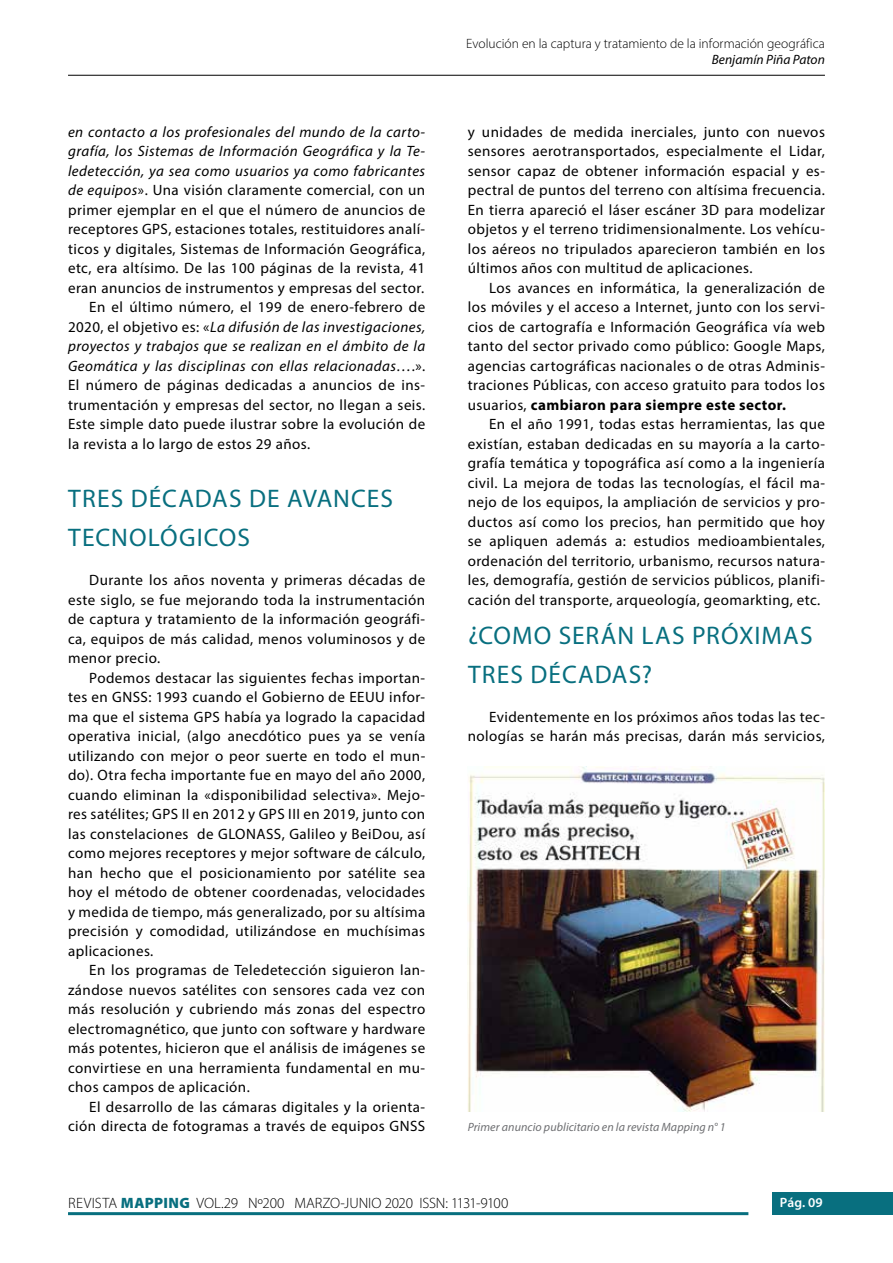
<style>
.page{position:relative;width:893px;height:1263px;background:#fff}
.page>*{position:absolute;margin:0;border:0;box-sizing:border-box;transform-origin:0 0}
.t1{font:25.5px/39px "Myriad Pro";letter-spacing:.045em;color:#086f7f}
.t2{font:15px/19.5px "Myriad Pro";letter-spacing:.03em;color:#000;text-align:justify}
.t3{font:italic 15px "Myriad Pro";letter-spacing:.03em;color:#000}
.t4{font:300 15px "Myriad Pro";letter-spacing:-.01em;color:#000}
.t5{font:300 13.5px "Myriad Pro";color:#000}
.t6{font:italic 13.5px "Myriad Pro";letter-spacing:.005em;color:#000}
.t7{font:600 13.5px "Myriad Pro";color:#fff}
.t8{font:italic 12px "Myriad Pro";letter-spacing:.005em;color:#6d6e71}
.s1{font-style:italic}
.s2{font-style:normal}
.s3{font-weight:700}
.s4{font-weight:900;color:#086f7f}
</style>
<div class="page">
<div style="left:772px;top:1193px;width:121px;height:22px;background:#086f7f"></div>
<hr style="left:68px;top:1212px;width:680px;height:3px;background:#086f7f">
<hr style="left:68px;top:75px;width:757px;height:1px;background:#000">
<img style="left:468px;top:766px;width:357px;height:346px">
<p class="t3" style="left:68px;top:122px;width:359px">en contacto a los profesionales del mundo de la carto-</p>
<p class="t3" style="left:68px;top:142px;width:359px">grafía, los Sistemas de Información Geográfica y la Te-</p>
<p class="t3" style="left:68px;top:161px;width:359px">ledetección, ya sea como usuarios ya como fabricantes</p>
<p class="t2" style="left:68px;top:180px;width:359px"><span class="s1">de equipos</span>». Una visión claramente comercial, con un</p>
<p class="t2" style="left:68px;top:199px;width:359px">primer ejemplar en el que el número de anuncios de</p>
<p class="t2" style="left:68px;top:219px;width:359px">receptores GPS, estaciones totales, restituidores analí-</p>
<p class="t2" style="left:68px;top:238px;width:359px">ticos y digitales, Sistemas de Información Geográfica,</p>
<p class="t2" style="left:68px;top:258px;width:359px">etc, era altísimo. De las 100 páginas de la revista, 41</p>
<p class="t2" style="left:68px;top:277px;width:358px">eran anuncios de instrumentos y empresas del sector.</p>
<p class="t2" style="left:89px;top:297px;width:337px">En el último número, el 199 de enero-febrero de</p>
<p class="t3" style="left:68px;top:317px;width:359px"><span class="s2">2020, el objetivo es: «</span>La difusión de las investigaciones,</p>
<p class="t3" style="left:68px;top:337px;width:359px">proyectos y trabajos que se realizan en el ámbito de la</p>
<p class="t3" style="left:68px;top:356px;width:359px">Geomática y las disciplinas con ellas relacionadas…<span class="s2">.».</span></p>
<p class="t2" style="left:68px;top:375px;width:359px">El número de páginas dedicadas a anuncios de ins-</p>
<p class="t2" style="left:68px;top:394px;width:359px">trumentación y empresas del sector, no llegan a seis.</p>
<p class="t2" style="left:68px;top:414px;width:359px">Este simple dato puede ilustrar sobre la evolución de</p>
<p class="t2" style="left:68px;top:433px;width:244px">la revista a lo largo de estos 29 años.</p>
<h1 class="t1" style="left:68px;top:479px;width:326px">TRES DÉCADAS DE AVANCES<br>TECNOLÓGICOS</h1>
<p class="t2" style="left:68px;top:570px;width:359px;text-indent:21px">Durante los años noventa y primeras décadas de este siglo, se fue mejorando toda la instrumentación de captura y tratamiento de la información geográfi&shy;ca, equipos de más calidad, menos voluminosos y de menor precio.</p>
<p class="t2" style="left:68px;top:667px;width:359px;text-indent:21px">Podemos destacar las siguientes fechas importan&shy;tes en GNSS: 1993 cuando el Gobierno de EEUU infor&shy;ma que el sistema GPS había ya logrado la capacidad operativa inicial, (algo anecdótico pues ya se venía utilizando con mejor o peor suerte en todo el mun&shy;do). Otra fecha importante fue en mayo del año 2000, cuando eliminan la «disponibilidad selectiva». Mejo&shy;res satélites; GPS II en 2012 y GPS III en 2019, junto con las constelaciones de GLONASS, Galileo y BeiDou, así como mejores receptores y mejor software de cálculo, han hecho que el posicionamiento por satélite sea hoy el método de obtener coordenadas, velocidades y medida de tiempo, más generalizado, por su altísima precisión y comodidad, utilizándose en muchísimas aplicaciones.</p>
<p class="t2" style="left:68px;top:960px;width:359px;text-indent:21px">En los programas de Teledetección siguieron lan&shy;zándose nuevos satélites con sensores cada vez con más resolución y cubriendo más zonas del espectro electromagnético, que junto con software y hardware más potentes, hicieron que el análisis de imágenes se convirtiese en una herramienta fundamental en mu&shy;chos campos de aplicación.</p>
<p class="t2" style="left:68px;top:1096px;width:359px;text-align:right">El desarrollo de las cámaras digitales y la orienta&shy;ción directa de fotogramas a través de equipos GNSS</p>
<p class="t5" style="left:466px;top:36px;width:360px">Evolución en la captura y tratamiento de la información geográfica</p>
<p class="t6" style="left:712px;top:52px;width:115px">Benjamín Piña Paton</p>
<p class="t2" style="left:468px;top:121px;width:359px">y unidades de medida inerciales, junto con nuevos sensores aerotransportados, especialmente el Lidar, sensor capaz de obtener información espacial y es&shy;pectral de puntos del terreno con altísima frecuencia.<br>En tierra apareció el láser escáner 3D para modelizar objetos y el terreno tridimensionalmente. Los vehícu&shy;los aéreos no tripulados aparecieron también en los últimos años con multitud de aplicaciones.</p>
<p class="t2" style="left:468px;top:277px;width:359px;text-indent:21px">Los avances en informática, la generalización de los móviles y el acceso a Internet, junto con los servi&shy;cios de cartografía e Información Geográfica vía web tanto del sector privado como público: Google Maps, agencias cartográficas nacionales o de otras Adminis&shy;traciones Públicas, con acceso gratuito para todos los usuarios, <span class="s3">cambiaron para siempre este sector.</span></p>
<p class="t2" style="left:468px;top:414px;width:359px;text-indent:21px">En el año 1991, todas estas herramientas, las que existían, estaban dedicadas en su mayoría a la carto&shy;grafía temática y topográfica así como a la ingeniería civil. La mejora de todas las tecnologías, el fácil ma&shy;nejo de los equipos, la ampliación de servicios y pro&shy;ductos así como los precios, han permitido que hoy se apliquen además a: estudios medioambientales, ordenación del territorio, urbanismo, recursos natura&shy;les, demografía, gestión de servicios públicos, planifi&shy;cación del transporte, arqueología, geomarkting, etc.</p>
<h1 class="t1" style="left:468px;top:615px;width:346px">¿COMO SERÁN LAS PRÓXIMAS<br>TRES DÉCADAS?</h1>
<p class="t2" style="left:468px;top:706px;width:359px;text-align:right">Evidentemente en los próximos años todas las tec&shy;nologías se harán más precisas, darán más servicios,</p>
<p class="t8" style="left:468px;top:1120px;width:259px">Primer anuncio publicitario en la revista Mapping n° 1</p>
<p class="t4" style="left:68px;top:1194px;width:442px">REVISTA <span class="s4">MAPPING</span> VOL.29 Nº200 MARZO-JUNIO 2020 ISSN: 1131-9100</p>
<p class="t7" style="left:780px;top:1194px;width:44px">Pág. 09</p>
</div>
